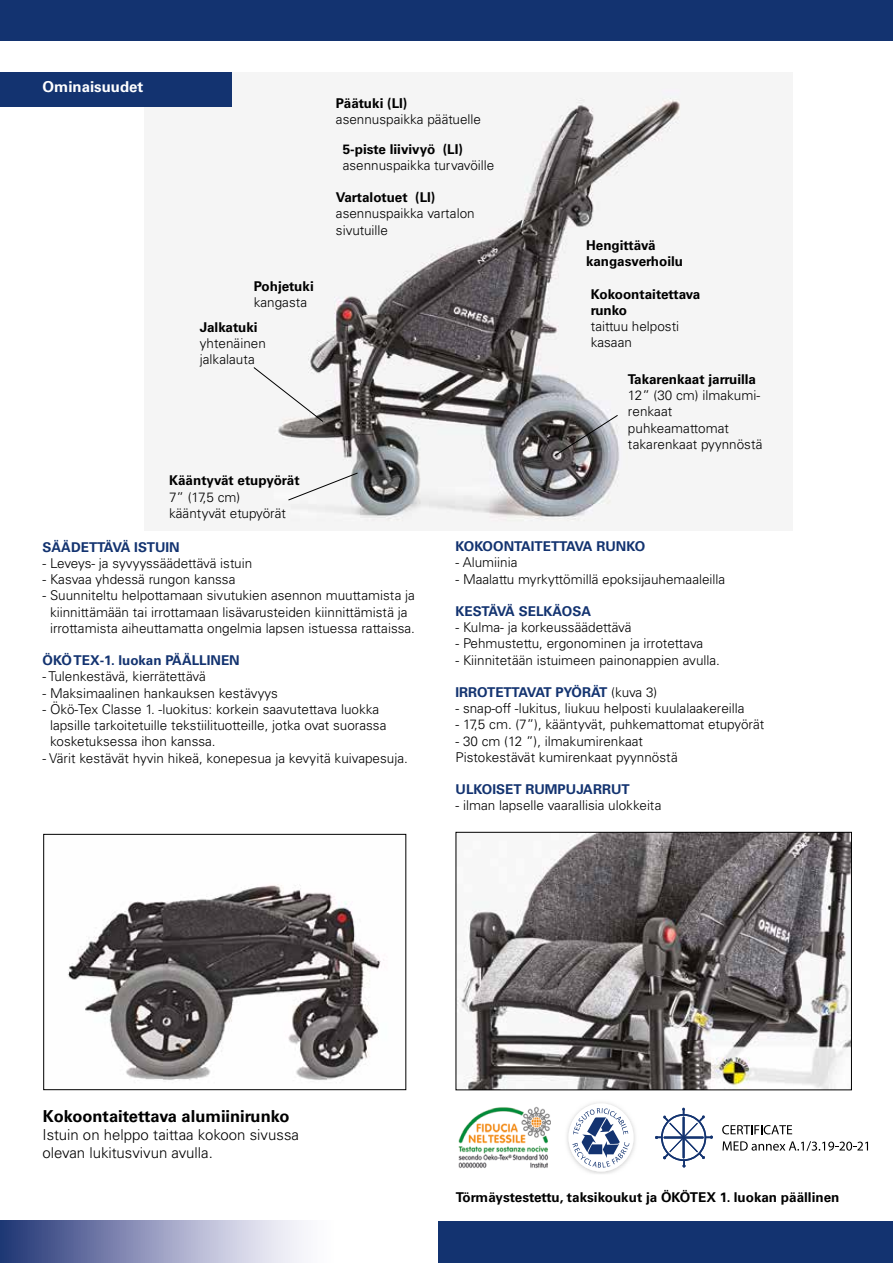
<style>
.page{position:relative;width:893px;height:1263px;background:#fff}
.page>*{position:absolute;margin:0;border:0;box-sizing:border-box;transform-origin:0 0}
.t1{font:700 16.5px "Univers LT Std";color:#000}
.t2{font:300 15px/18px "Univers LT Std";color:#000}
.t3{font:700 15px "Univers LT Std";color:#fff}
.t4{font:300 13.5px/16.2px "Univers LT Std";color:#000}
.t5{font:700 13.5px/16.2px "Univers LT Std";color:#000}
.t6{font:700 13.5px "Univers LT Std";color:#133370}
.t7{font:700 13.5px "Univers LT Std";letter-spacing:-.02em;color:#133370}
.s1{font-weight:300;color:#000}
</style>
<div class="page">
<img style="left:145px;top:72px;width:536px;height:451px">
<div style="left:0;top:0;width:893px;height:40px;background:#133370"></div>
<div style="left:0;top:72px;width:231px;height:34px;background:#133370"></div>
<div style="left:345px;top:1221px;width:548px;height:42px;background:#133370"></div>
<svg style="left:0;top:1220px;width:438px;height:43px;background:#b3b8d1"></svg>
<svg style="left:253px;top:367px;width:70px;height:55px"></svg>
<svg style="left:288px;top:472px;width:70px;height:28px"></svg>
<svg style="left:554px;top:415px;width:64px;height:41px;background:#757476"></svg>
<img style="left:68px;top:884px;width:316px;height:198px">
<div style="left:44px;top:834px;width:362px;height:256px;border:1px solid #000"></div>
<img style="left:458px;top:1106px;width:92px;height:63px">
<svg style="left:655px;top:1108px;width:58px;height:59px"></svg>
<img style="left:568px;top:1103px;width:66px;height:68px">
<div style="left:568px;top:1103px;width:66px;height:68px;background:#fff;border-radius:50%"></div>
<svg style="left:572px;top:1108px;width:57px;height:59px"></svg>
<svg style="left:722px;top:1125px;width:70px;height:9px"></svg>
<svg style="left:722px;top:1141px;width:146px;height:10px"></svg>
<img style="left:458px;top:834px;width:392px;height:254px">
<div style="left:456px;top:832px;width:396px;height:258px;border:1px solid #000"></div>
<p class="t3" style="left:43px;top:78px;width:102px">Ominaisuudet</p>
<p class="t5" style="left:254px;top:278px;width:62px">Pohjetuki</p>
<p class="t4" style="left:254px;top:295px;width:55px">kangasta</p>
<p class="t5" style="left:200px;top:319px;width:59px">Jalkatuki</p>
<p class="t4" style="left:200px;top:335px;width:68px">yhtenäinen jalkalauta</p>
<p class="t5" style="left:336px;top:95px;width:73px">Päätuki (LI)</p>
<p class="t4" style="left:336px;top:111px;width:147px">asennuspaikka päätuelle</p>
<p class="t5" style="left:343px;top:141px;width:122px">5-piste liivivyö (LI)</p>
<p class="t4" style="left:343px;top:157px;width:153px">asennuspaikka turvavöille</p>
<p class="t5" style="left:336px;top:189px;width:101px">Vartalotuet (LI)</p>
<p class="t4" style="left:336px;top:206px;width:140px">asennuspaikka vartalon sivutuille</p>
<p class="t5" style="left:169px;top:473px;width:132px">Kääntyvät etupyörät</p>
<p class="t4" style="left:169px;top:489px;width:118px">7” (17,5 cm) kääntyvät etupyörät</p>
<p class="t5" style="left:586px;top:237px;width:98px">Hengittävä kangasverhoilu</p>
<p class="t5" style="left:591px;top:286px;width:111px">Kokoontaitettava runko</p>
<p class="t4" style="left:591px;top:318px;width:90px">taittuu helposti kasaan</p>
<p class="t5" style="left:628px;top:371px;width:130px">Takarenkaat jarruilla</p>
<p class="t4" style="left:628px;top:387px;width:136px">12” (30 cm) ilmakumi&shy;renkaat puhkeamattomat takarenkaat pyynnöstä</p>
<p class="t6" style="left:43px;top:539px;width:139px">SÄÄDETTÄVÄ ISTUIN</p>
<p class="t4" style="left:43px;top:555px;width:211px">- Leveys- ja syvyyssäädettävä istuin</p>
<p class="t4" style="left:43px;top:571px;width:194px">- Kasvaa yhdessä rungon kanssa</p>
<p class="t4" style="left:43px;top:588px;width:374px;text-align:center">- Suunniteltu helpottamaan sivutukien asennon muuttamista ja kiinnittämään tai irrottamaan lisävarusteiden kiinnittämistä ja irrottamista aiheuttamatta ongelmia lapsen istuessa rattaissa.</p>
<p class="t6" style="left:43px;top:653px;width:199px">ÖKÖ TEX-1. luokan PÄÄLLINEN</p>
<p class="t4" style="left:43px;top:669px;width:165px">- Tulenkestävä, kierrätettävä</p>
<p class="t4" style="left:43px;top:685px;width:237px">- Maksimaalinen hankauksen kestävyys</p>
<p class="t4" style="left:50px;top:701px;width:338px;text-indent:-8px">- Ökö-Tex Classe 1. -luokitus: korkein saavutettava luokka lapsille tarkoitetuille tekstiilituotteille, jotka ovat suorassa kosketuksessa ihon kanssa.</p>
<p class="t4" style="left:43px;top:750px;width:367px">- Värit kestävät hyvin hikeä, konepesua ja kevyitä kuivapesuja.</p>
<p class="t6" style="left:455px;top:538px;width:191px">KOKOONTAITETTAVA RUNKO</p>
<p class="t4" style="left:455px;top:554px;width:63px">- Alumiinia</p>
<p class="t4" style="left:455px;top:571px;width:271px">- Maalattu myrkyttömillä epoksijauhemaaleilla</p>
<p class="t6" style="left:455px;top:603px;width:137px">KESTÄVÄ SELKÄOSA</p>
<p class="t4" style="left:455px;top:619px;width:178px">- Kulma- ja korkeussäädettävä</p>
<p class="t4" style="left:455px;top:635px;width:249px">- Pehmustettu, ergonominen ja irrotettava</p>
<p class="t4" style="left:455px;top:652px;width:266px">- Kiinnitetään istuimeen painonappien avulla.</p>
<p class="t7" style="left:455px;top:684px;width:203px">IRROTETTAVAT PYÖRÄT <span class="s1">(kuva 3)</span></p>
<p class="t4" style="left:455px;top:700px;width:291px">- snap-off -lukitus, liukuu helposti kuulalaakereilla</p>
<p class="t4" style="left:455px;top:716px;width:310px">- 17,5 cm. (7”), kääntyvät, puhkemattomat etupyörät</p>
<p class="t4" style="left:455px;top:733px;width:224px">- 30 cm (12 ”), ilmakumirenkaat<br>Pistokestävät kumirenkaat pyynnöstä</p>
<p class="t6" style="left:455px;top:781px;width:176px">ULKOISET RUMPUJARRUT</p>
<p class="t4" style="left:455px;top:797px;width:207px">- ilman lapselle vaarallisia ulokkeita</p>
<p class="t1" style="left:43px;top:1107px;width:248px">Kokoontaitettava alumiinirunko</p>
<p class="t2" style="left:43px;top:1126px;width:258px">Istuin on helppo taittaa kokoon sivussa olevan lukitusvivun avulla.</p>
<p class="t5" style="left:456px;top:1190px;width:385px">Törmäystestettu, taksikoukut ja ÖKÖTEX 1. luokan päällinen</p>
</div>
